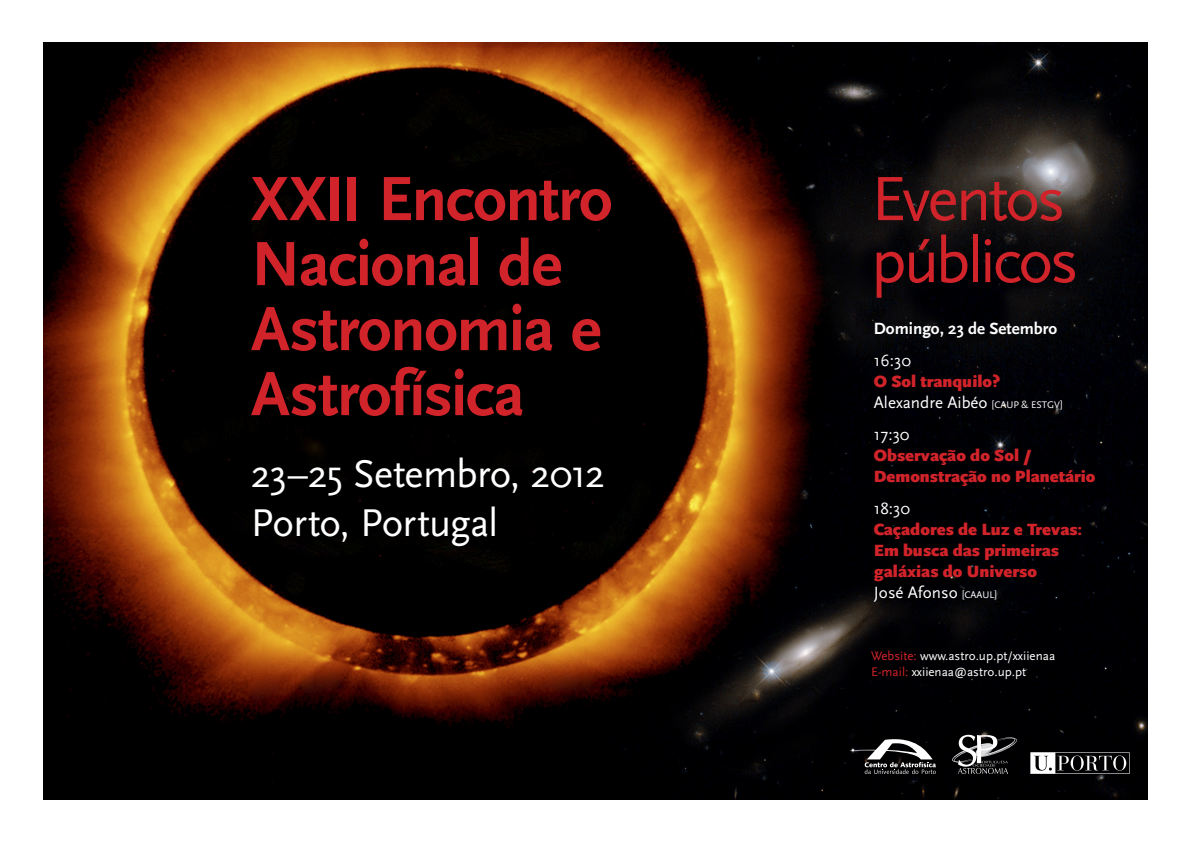
<style>
.page{position:relative;width:1191px;height:842px;background:#fff}
.page>*{position:absolute;margin:0;border:0;box-sizing:border-box;transform-origin:0 0}
.t1{font:700 65.3px/65px "Scala Sans Pro";letter-spacing:-.02em;color:#d1232a}
.t2{font:65.3px/62px "Scala Sans Pro";letter-spacing:-.05em;color:#d1232a}
.t3{font:40.4px "Scala Sans Pro";letter-spacing:-.02em;color:#fff}
.t4{font:900 17px/21px "Scala Sans Pro";color:#d1232a}
.t5{font:17px "Scala Sans Pro";color:#fff}
.t6{font:700 17px "Scala Sans Pro";color:#fff}
.t7{font:13px "Scala Sans Pro";color:#fff}
.s1{font-size:10px}
.s2{color:#d1232a}
</style>
<div class="page">
<img style="left:43px;top:43px;width:1104px;height:756px">
<svg style="left:951px;top:735px;width:67px;height:39px;background:#444445"></svg>
<svg style="left:849px;top:736px;width:87px;height:38px;background:#3c3c3d"></svg>
<svg style="left:1030px;top:752px;width:99px;height:22px"></svg>
<p class="t1" style="left:251px;top:166px;width:363px">XXII Encontro<br>Nacional de<br>Astronomia e<br>Astrofísica</p>
<p class="t3" style="left:251px;top:450px;width:355px">23–25 Setembro, 2012</p>
<p class="t3" style="left:251px;top:499px;width:249px">Porto, Portugal</p>
<p class="t2" style="left:871px;top:168px;width:209px">Eventos públicos</p>
<p class="t6" style="left:874px;top:318px;width:185px">Domingo, 23 de Setembro</p>
<p class="t5" style="left:874px;top:350px;width:39px">16:30</p>
<p class="t4" style="left:874px;top:371px;width:128px">O Sol tranquilo?</p>
<p class="t5" style="left:874px;top:392px;width:190px">Alexandre Aibéo <span class="s1">[CAUP &amp; ESTGV]</span></p>
<p class="t5" style="left:874px;top:424px;width:37px">17:30</p>
<p class="t4" style="left:874px;top:445px;width:223px">Observação do Sol /<br>Demonstração no Planetário</p>
<p class="t5" style="left:874px;top:498px;width:38px">18:30</p>
<p class="t4" style="left:874px;top:519px;width:210px">Caçadores de Luz e Trevas:<br>Em busca das primeiras galáxias do Universo</p>
<p class="t5" style="left:874px;top:582px;width:125px">José Afonso <span class="s1">[CAAUL]</span></p>
<p class="t7" style="left:871px;top:648px;width:186px"><span class="s2">Website:</span> www.astro.up.pt/xxiienaa</p>
<p class="t7" style="left:871px;top:664px;width:157px"><span class="s2">E-mail:</span> xxiienaa@astro.up.pt</p>
</div>
